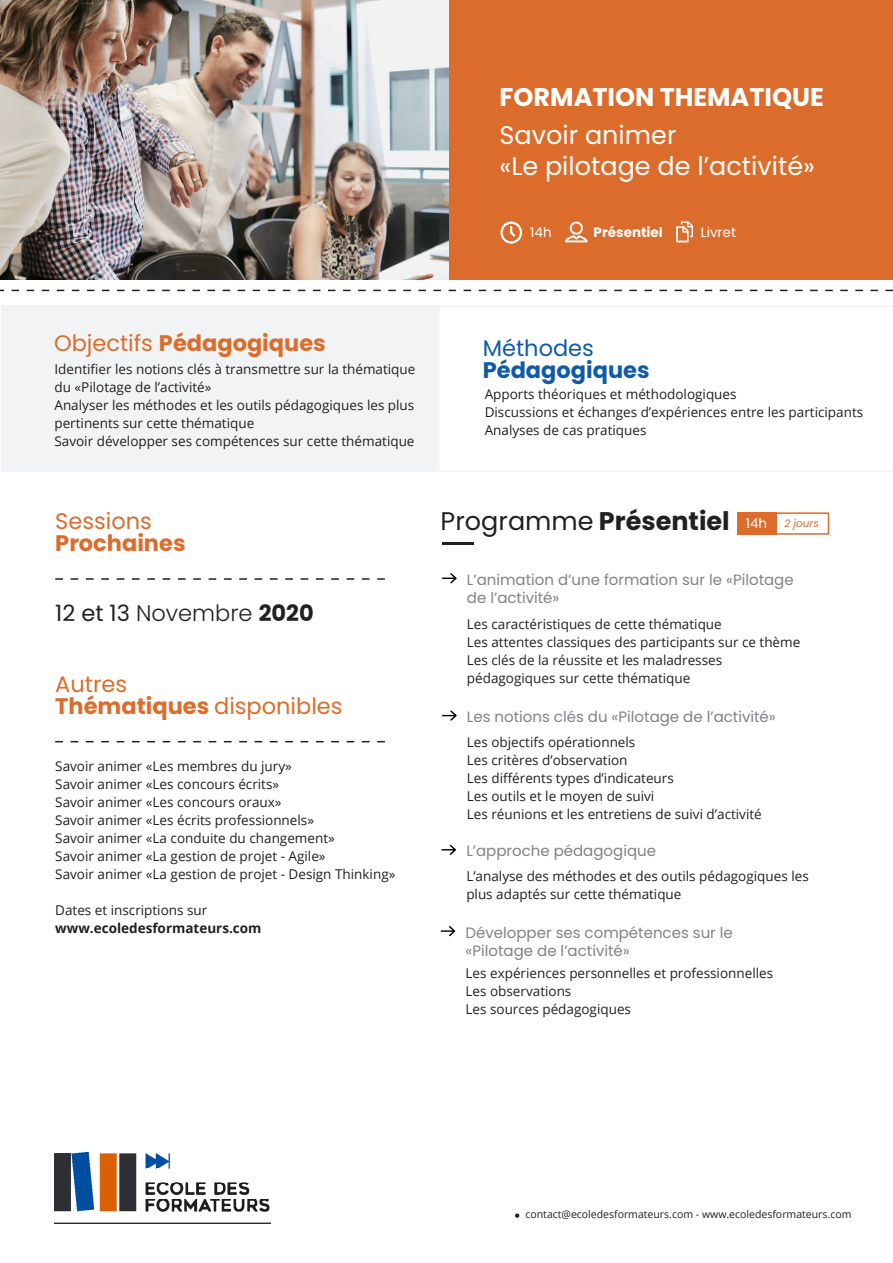
<style>
.page{position:relative;width:893px;height:1263px;background:#fff}
.page>*{position:absolute;margin:0;border:0;box-sizing:border-box;transform-origin:0 0}
.t1{font:25.5px "Poppins";color:#fff}
.t2{font:700 25.5px "Poppins";color:#231f20}
.t3{font:700 25.5px "Poppins";color:#fff}
.t4{font:700 22.5px "Poppins";color:#dc6c2b}
.t5{font:300 22.5px "Poppins";color:#231f20}
.t6{font:22.5px "Poppins";color:#dc6c2b}
.t7{font:700 22.5px "Poppins";color:#105aa6}
.t8{font:22.5px "Poppins";color:#105aa6}
.t9{font:15px/18px "Poppins";color:#808285}
.t10{font:13.5px/18px "Open Sans";color:#231f20}
.t11{font:700 13.5px "Open Sans";color:#231f20}
.t12{font:13.5px "Poppins";color:#fff}
.t13{font:700 13.5px "Poppins";color:#fff}
.t14{font:10.5px "Open Sans";color:#231f20}
.t15{font:italic 10.5px "Poppins";color:#dc6c2b}
.s1{font-weight:400}
.s2{font-weight:700}
</style>
<div class="page">
<div style="left:0;top:0;width:893px;height:279px;background:#dc6c2b"></div>
<img style="left:1px;top:0;width:447px;height:279px">
<svg style="left:0;top:290px;width:893px;height:1px"></svg>
<svg style="left:500px;top:222px;width:22px;height:22px"></svg>
<svg style="left:676px;top:221px;width:17px;height:21px"></svg>
<svg style="left:565px;top:222px;width:23px;height:20px"></svg>
<svg style="left:439px;top:306px;width:454px;height:166px"></svg>
<hr style="left:442px;top:542px;width:32px;height:3px;background:#231f20">
<svg style="left:442px;top:573px;width:15px;height:10px"></svg>
<svg style="left:442px;top:710px;width:15px;height:11px"></svg>
<svg style="left:441px;top:845px;width:15px;height:10px"></svg>
<svg style="left:441px;top:926px;width:14px;height:10px"></svg>
<div style="left:2px;top:306px;width:437px;height:166px;background:#f2f3f4"></div>
<div style="left:737px;top:512px;width:39px;height:23px;background:#dc6c2b"></div>
<div style="left:774px;top:512px;width:55px;height:23px;border:2px solid #db6c2b"></div>
<svg style="left:55px;top:578px;width:330px;height:2px"></svg>
<svg style="left:55px;top:741px;width:330px;height:1px"></svg>
<svg style="left:515px;top:1213px;width:4px;height:5px"></svg>
<img style="left:54px;top:1152px;width:216px;height:72px">
<p class="t3" style="left:500px;top:82px;width:326px">FORMATION THEMATIQUE</p>
<p class="t1" style="left:500px;top:120px;width:178px">Savoir animer</p>
<p class="t1" style="left:500px;top:151px;width:317px">«Le pilotage de l’activité»</p>
<p class="t12" style="left:530px;top:225px;width:23px">14h</p>
<p class="t13" style="left:594px;top:225px;width:71px">Présentiel</p>
<p class="t12" style="left:701px;top:224px;width:37px">Livret</p>
<p class="t4" style="left:54px;top:330px;width:273px"><span class="s1">Objectifs</span> Pédagogiques</p>
<p class="t8" style="left:483px;top:335px;width:113px">Méthodes</p>
<p class="t7" style="left:483px;top:357px;width:168px">Pédagogiques</p>
<p class="t10" style="left:54px;top:360px;width:362px">Identifier les notions clés à transmettre sur la thématique du «Pilotage de l’activité»</p>
<p class="t10" style="left:54px;top:396px;width:361px">Analyser les méthodes et les outils pédagogiques les plus pertinents sur cette thématique</p>
<p class="t10" style="left:54px;top:432px;width:362px">Savoir développer ses compétences sur cette thématique</p>
<p class="t10" style="left:485px;top:385px;width:253px">Apports théoriques et méthodologiques</p>
<p class="t10" style="left:485px;top:403px;width:380px">Discussions et échanges d’expériences entre les participants</p>
<p class="t10" style="left:485px;top:421px;width:163px">Analyses de cas pratiques</p>
<p class="t6" style="left:55px;top:508px;width:98px">Sessions</p>
<p class="t4" style="left:55px;top:530px;width:132px">Prochaines</p>
<p class="t5" style="left:55px;top:600px;width:260px"><span class="s1">12 et 13</span> Novembre <span class="s2">2020</span></p>
<p class="t6" style="left:55px;top:671px;width:73px">Autres</p>
<p class="t4" style="left:55px;top:693px;width:289px">Thématiques <span class="s1">disponibles</span></p>
<p class="t10" style="left:55px;top:756px;width:238px">Savoir animer «Les membres du jury»</p>
<p class="t10" style="left:55px;top:774px;width:225px">Savoir animer «Les concours écrits»</p>
<p class="t10" style="left:55px;top:792px;width:228px">Savoir animer «Les concours oraux»</p>
<p class="t10" style="left:55px;top:810px;width:260px">Savoir animer «Les écrits professionnels»</p>
<p class="t10" style="left:55px;top:828px;width:281px">Savoir animer «La conduite du changement»</p>
<p class="t10" style="left:55px;top:846px;width:272px">Savoir animer «La gestion de projet - Agile»</p>
<p class="t10" style="left:55px;top:864px;width:342px">Savoir animer «La gestion de projet - Design Thinking»</p>
<p class="t10" style="left:55px;top:900px;width:154px">Dates et inscriptions sur</p>
<p class="t11" style="left:55px;top:918px;width:208px">www.ecoledesformateurs.com</p>
<p class="t2" style="left:441px;top:506px;width:291px"><span class="s1">Programme</span> Présentiel</p>
<p class="t9" style="left:467px;top:571px;width:328px">L’animation d’une formation sur le «Pilotage</p>
<p class="t9" style="left:467px;top:589px;width:94px">de l’activité»</p>
<p class="t12" style="left:746px;top:516px;width:23px">14h</p>
<p class="t15" style="left:784px;top:517px;width:36px">2 jours</p>
<p class="t10" style="left:467px;top:614px;width:256px">Les caractéristiques de cette thématique</p>
<p class="t10" style="left:467px;top:632px;width:335px">Les attentes classiques des participants sur ce thème</p>
<p class="t10" style="left:467px;top:650px;width:257px">Les clés de la réussite et les maladresses pédagogiques sur cette thématique</p>
<p class="t9" style="left:467px;top:708px;width:310px">Les notions clés du «Pilotage de l’activité»</p>
<p class="t10" style="left:467px;top:732px;width:170px">Les objectifs opérationnels</p>
<p class="t10" style="left:467px;top:750px;width:162px">Les critères d’observation</p>
<p class="t10" style="left:467px;top:768px;width:208px">Les différents types d’indicateurs</p>
<p class="t10" style="left:467px;top:786px;width:189px">Les outils et le moyen de suivi</p>
<p class="t10" style="left:467px;top:804px;width:296px">Les réunions et les entretiens de suivi d’activité</p>
<p class="t9" style="left:466px;top:842px;width:191px">L’approche pédagogique</p>
<p class="t10" style="left:466px;top:867px;width:344px">L’analyse des méthodes et des outils pédagogiques les plus adaptés sur cette thématique</p>
<p class="t9" style="left:466px;top:923px;width:269px">Développer ses compétences sur le «Pilotage de l’activité»</p>
<p class="t10" style="left:466px;top:964px;width:309px">Les expériences personnelles et professionnelles</p>
<p class="t10" style="left:466px;top:982px;width:107px">Les observations</p>
<p class="t10" style="left:466px;top:1000px;width:167px">Les sources pédagogiques</p>
<p class="t14" style="left:525px;top:1207px;width:327px">contact@ecoledesformateurs.com - www.ecoledesformateurs.com</p>
</div>
